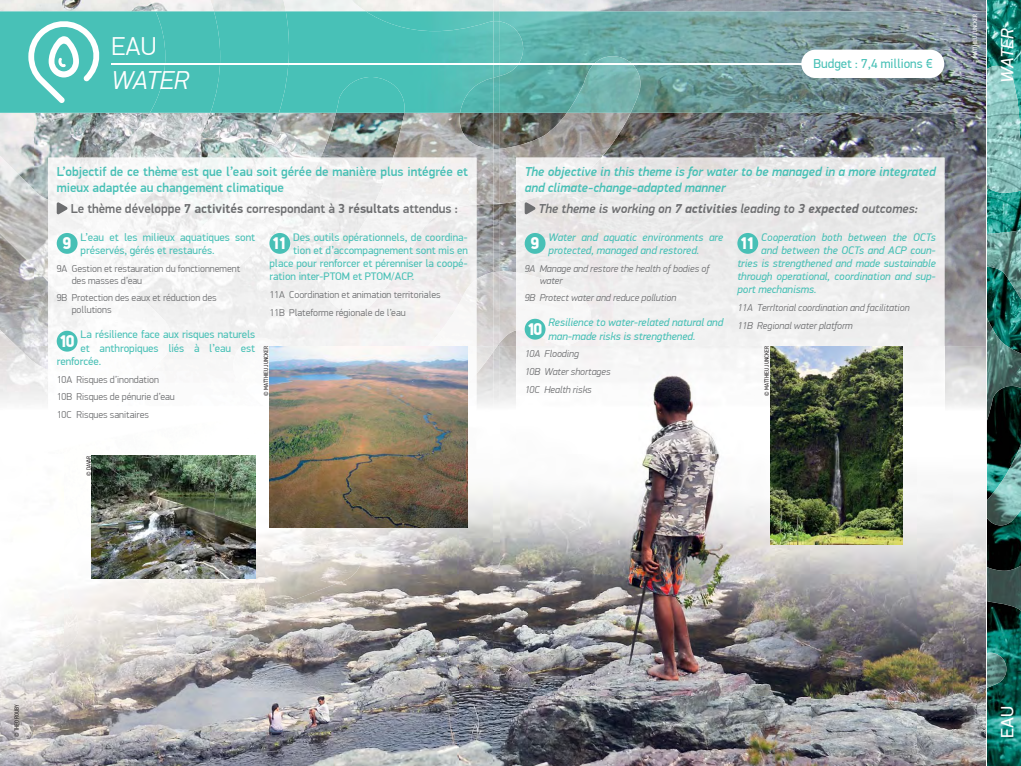
<style>
.page{position:relative;width:1021px;height:766px;background:#fff}
.page>*{position:absolute;margin:0;border:0;box-sizing:border-box;transform-origin:0 0}
.t1{font:italic 300 26px "PF Din Display Pro";letter-spacing:-.015em;color:#fff}
.t2{font:300 26px "PF Din Display Pro";color:#fff}
.t3{font:italic 18px "PF Din Display Pro";color:#fff}
.t4{font:18px "PF Din Display Pro";color:#fff}
.t5{font:900 17px "PF Din Display Pro";letter-spacing:-.16em;color:#fff}
.t6{font:500 13px/15.6px "PF Din Display Pro";color:#48c0b6}
.t7{font:italic 500 13px/15.6px "PF Din Display Pro";color:#48c0b6}
.t8{font:500 13px "PF Din Display Pro";color:#6d6e70}
.t9{font:italic 500 13px "PF Din Display Pro";color:#6d6e70}
.t10{font:13px "PF Din Display Pro";color:#48c0b6}
.t11{font:italic 11px/13.2px "PF Din Display Pro";color:#48c0b6}
.t12{font:11px/13.2px "PF Din Display Pro";color:#48c0b6}
.t13{font:300 10px/17.7px "PF Din Display Pro";color:#6d6e70}
.t14{font:italic 300 10px/17.7px "PF Din Display Pro";color:#6d6e70}
.t15{font:6px "PF Din Text Cond Pro";color:#231f20}
.t16{font:6px "PF Din Text Cond Pro";color:#fff}
.s1{font-weight:700}
</style>
<div class="page">
<img style="left:214px;top:0;width:772px;height:11px">
<img style="left:214px;top:113px;width:45px;height:26px">
<img style="left:630px;top:113px;width:356px;height:26px">
<img style="left:214px;top:139px;width:45px;height:19px">
<img style="left:630px;top:139px;width:356px;height:35px">
<img style="left:476px;top:204px;width:40px;height:67px">
<img style="left:944px;top:174px;width:42px;height:233px">
<img style="left:497px;top:204px;width:2px;height:67px">
<img style="left:0;top:0;width:214px;height:346px">
<img style="left:259px;top:0;width:371px;height:204px">
<img style="left:497px;top:149px;width:2px;height:55px">
<img style="left:476px;top:271px;width:40px;height:75px">
<img style="left:497px;top:271px;width:2px;height:75px">
<img style="left:0;top:11px;width:986px;height:102px">
<div style="left:150px;top:11px;width:70px;height:102px;background:#48c0b6"></div>
<img style="left:279px;top:11px;width:363px;height:102px">
<img style="left:497px;top:21px;width:2px;height:57px">
<hr style="left:111px;top:63px;width:824px;height:1px;background:#fff">
<img style="left:185px;top:158px;width:56px;height:188px">
<img style="left:48px;top:158px;width:137px;height:188px">
<img style="left:193px;top:158px;width:283px;height:154px">
<div style="left:241px;top:279px;width:235px;height:67px;background:#f3f2f2"></div>
<img style="left:516px;top:158px;width:428px;height:293px">
<img style="left:516px;top:158px;width:85px;height:44px">
<svg style="left:28px;top:18px;width:75px;height:85px"></svg>
<img style="left:951px;top:346px;width:35px;height:419px">
<img style="left:0;top:649px;width:34px;height:116px">
<img style="left:458px;top:416px;width:70px;height:349px">
<img style="left:916px;top:416px;width:36px;height:349px">
<img style="left:211px;top:455px;width:247px;height:310px">
<img style="left:528px;top:451px;width:388px;height:314px">
<img style="left:176px;top:616px;width:35px;height:149px">
<img style="left:34px;top:551px;width:142px;height:214px">
<img style="left:476px;top:346px;width:41px;height:74px">
<img style="left:0;top:551px;width:65px;height:98px">
<img style="left:91px;top:455px;width:1px;height:96px">
<img style="left:264px;top:526px;width:99px;height:84px">
<img style="left:122px;top:550px;width:142px;height:34px">
<img style="left:65px;top:583px;width:15px;height:65px">
<img style="left:131px;top:583px;width:133px;height:33px">
<img style="left:188px;top:616px;width:53px;height:4px">
<img style="left:0;top:346px;width:476px;height:74px">
<img style="left:476px;top:346px;width:17px;height:27px">
<svg style="left:493px;top:0;width:4px;height:765px;background:#aab6b5"></svg>
<img style="left:468px;top:420px;width:8px;height:34px">
<img style="left:48px;top:346px;width:122px;height:26px">
<div style="left:57px;top:233px;width:21px;height:21px;background:#48c0b6;border-radius:50%"></div>
<div style="left:57px;top:331px;width:21px;height:20px;background:#48c0b6;border-radius:50%"></div>
<div style="left:269px;top:233px;width:21px;height:21px;background:#48c0b6;border-radius:50%"></div>
<svg style="left:57px;top:202px;width:11px;height:13px"></svg>
<div style="left:524px;top:233px;width:21px;height:21px;background:#48c0b6;border-radius:50%"></div>
<div style="left:524px;top:319px;width:21px;height:20px;background:#48c0b6;border-radius:50%"></div>
<div style="left:737px;top:233px;width:21px;height:21px;background:#48c0b6;border-radius:50%"></div>
<svg style="left:524px;top:202px;width:11px;height:13px"></svg>
<img style="left:770px;top:346px;width:132px;height:198px">
<img style="left:92px;top:455px;width:163px;height:123px">
<img style="left:269px;top:346px;width:199px;height:181px">
<img style="left:987px;top:0;width:33px;height:765px">
<img style="left:987px;top:652px;width:19px;height:35px">
<img style="left:987px;top:444px;width:33px;height:81px">
<img style="left:987px;top:317px;width:33px;height:103px">
<img style="left:987px;top:230px;width:33px;height:69px">
<img style="left:987px;top:565px;width:33px;height:45px">
<img style="left:987px;top:66px;width:33px;height:127px">
<div style="left:801px;top:50px;width:143px;height:28px;background:#fff;border-radius:14px"></div>
<h1 class="t2" style="left:111px;top:31px;width:46px">EAU</h1>
<h1 class="t1" style="left:111px;top:65px;width:79px">WATER</h1>
<p class="t6" style="left:57px;top:164px;width:413px">L’objectif de ce thème est que l’eau soit gérée de manière plus intégrée et mieux adaptée au changement climatique</p>
<p class="t8" style="left:71px;top:200px;width:389px">Le thème développe <span class="s1">7 activités</span> correspondant à <span class="s1">3 résultats</span> attendus :</p>
<p class="t10" style="left:813px;top:56px;width:120px">Budget : 7,4 millions €</p>
<p class="t7" style="left:524px;top:164px;width:413px">The objective in this theme is for water to be managed in a more integrated and climate-change-adapted manner</p>
<p class="t9" style="left:538px;top:200px;width:381px">The theme is working on <span class="s1">7 activities</span> leading to <span class="s1">3 expected</span> outcomes:</p>
<h3 class="t5" style="left:62px;top:236px;width:11px">9</h3>
<p class="t12" style="left:81px;top:230px;width:176px">L’eau et les milieux aquatiques sont préservés, gérés et restaurés.</p>
<p class="t13" style="left:72px;top:262px;width:170px;line-height:12px;text-indent:-15px">9A Gestion et restauration du fonctionnement des masses d’eau</p>
<p class="t13" style="left:72px;top:292px;width:146px;line-height:12px;text-indent:-15px">9B Protection des eaux et réduction des pollutions</p>
<h3 class="t5" style="left:59px;top:334px;width:17px">10</h3>
<p class="t12" style="left:81px;top:328px;width:176px">La résilience face aux risques naturels</p>
<p class="t12" style="left:81px;top:341px;width:176px">et anthropiques liés à l’eau est</p>
<p class="t12" style="left:57px;top:354px;width:46px">renforcée.</p>
<p class="t13" style="left:57px;top:370px;width:120px">10A Risques d’inondation<br>10B Risques de pénurie d’eau<br>10C Risques sanitaires</p>
<h3 class="t5" style="left:271px;top:236px;width:17px">11</h3>
<p class="t12" style="left:293px;top:230px;width:176px">Des outils opérationnels, de coordina-</p>
<p class="t12" style="left:293px;top:243px;width:176px">tion et d’accompagnement sont mis en</p>
<p class="t12" style="left:269px;top:257px;width:200px">place pour renforcer et pérenniser la coopé-</p>
<p class="t12" style="left:269px;top:270px;width:146px">ration inter-PTOM et PTOM/ACP.</p>
<p class="t13" style="left:269px;top:286px;width:173px">11A Coordination et animation territoriales<br>11B Plateforme régionale de l’eau</p>
<h3 class="t5" style="left:530px;top:236px;width:11px">9</h3>
<p class="t11" style="left:548px;top:230px;width:176px">Water and aquatic environments are protected, managed and restored.</p>
<p class="t14" style="left:539px;top:262px;width:171px;line-height:12px;text-indent:-15px">9A Manage and restore the health of bodies of water</p>
<p class="t14" style="left:524px;top:289px;width:153px">9B Protect water and reduce pollution</p>
<h3 class="t5" style="left:526px;top:322px;width:17px">10</h3>
<p class="t11" style="left:548px;top:316px;width:176px">Resilience to water-related natural and man-made risks is strengthened.</p>
<p class="t14" style="left:524px;top:345px;width:87px">10A Flooding<br>10B Water shortages<br>10C Health risks</p>
<h3 class="t5" style="left:739px;top:236px;width:17px">11</h3>
<p class="t11" style="left:761px;top:230px;width:176px">Cooperation both between the OCTs</p>
<p class="t11" style="left:761px;top:243px;width:176px">and between the OCTs and ACP coun-</p>
<p class="t11" style="left:737px;top:257px;width:200px">tries is strengthened and made sustainable</p>
<p class="t11" style="left:737px;top:270px;width:200px">through operational, coordination and sup-</p>
<p class="t11" style="left:737px;top:283px;width:81px">port mechanisms.</p>
<p class="t14" style="left:737px;top:299px;width:174px">11A TerrItorial coordination and facilitation<br>11B Regional water platform</p>
<p class="t15" style="left:262px;top:395px;width:51px;rotate:-90deg">© MATTHIEU JUNCKER</p>
<p class="t15" style="left:763px;top:395px;width:51px;rotate:-90deg">© MATTHIEU JUNCKER</p>
<p class="t15" style="left:85px;top:475px;width:22px;rotate:-90deg">© DAVAR</p>
<p class="t16" style="left:971px;top:64px;width:51px;rotate:-90deg">© MATTHIEU JUNCKER</p>
<h2 class="t3" style="left:996px;top:83px;width:56px;rotate:-90deg">WATER</h2>
<p class="t15" style="left:13px;top:736px;width:35px;rotate:-90deg">© THEO ROUBY</p>
<h2 class="t4" style="left:996px;top:737px;width:33px;rotate:-90deg">EAU</h2>
</div>
